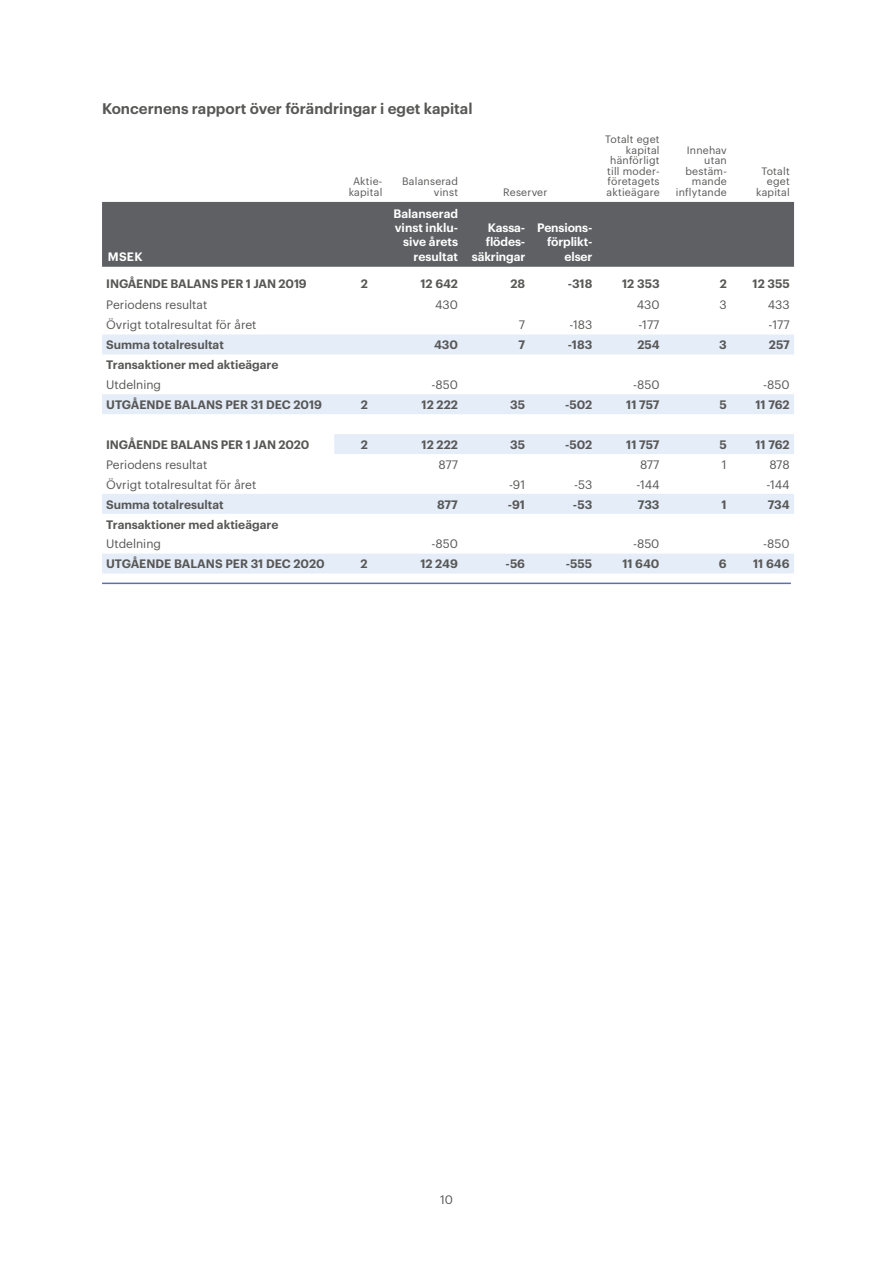
<style>
.page{position:relative;width:893px;height:1263px;background:#fff}
.page>*{position:absolute;margin:0;border:0;box-sizing:border-box;transform-origin:0 0}
.t1{font:600 15px "Graphik";color:#575756}
.t2{font:600 12px "Graphik";color:#575756}
.t3{font:12px "Graphik";color:#575756}
.t4{font:600 12px/14.4px "Graphik";letter-spacing:-.01em;color:#fff;text-align:right}
.t5{font:10.5px/10.5px "Graphik";letter-spacing:.02em;color:#575756;text-align:right}
</style>
<div class="page">
<div style="left:102px;top:202px;width:692px;height:65px;background:#5f6064"></div>
<svg style="left:102px;top:334px;width:692px;height:239px"></svg>
<hr style="left:102px;top:583px;width:689px;height:1px;background:#5e6fb3">
<p class="t1" style="left:102px;top:97px;width:372px">Koncernens rapport över förändringar i eget kapital</p>
<p class="t4" style="left:108px;top:248px;width:36px">MSEK</p>
<p class="t5" style="left:349px;top:176px;width:35px;text-align:center">Aktie&shy;kapital</p>
<p class="t5" style="left:402px;top:176px;width:57px">Balanserad vinst</p>
<p class="t5" style="left:503px;top:186px;width:46px">Reserver</p>
<p class="t4" style="left:394px;top:205px;width:66px">Balanserad vinst inklu&shy;sive årets resultat</p>
<p class="t4" style="left:472px;top:219px;width:55px">Kassa&shy;flödes&shy;säkringar</p>
<p class="t4" style="left:537px;top:219px;width:57px">Pensions&shy;förplikt&shy;elser</p>
<p class="t5" style="left:605px;top:134px;width:56px">Totalt eget kapital hänförligt till moder&shy;företagets aktieägare</p>
<p class="t5" style="left:676px;top:144px;width:52px">Innehav utan bestäm&shy;mande inflytande</p>
<p class="t5" style="left:756px;top:165px;width:35px">Totalt eget kapital</p>
<p class="t2" style="left:106px;top:275px;width:202px">INGÅENDE BALANS PER 1 JAN 2019</p>
<p class="t2" style="left:361px;top:275px;width:9px">2</p>
<p class="t2" style="left:420px;top:275px;width:39px">12 642</p>
<p class="t2" style="left:511px;top:275px;width:16px">28</p>
<p class="t2" style="left:568px;top:275px;width:26px">-318</p>
<p class="t2" style="left:622px;top:275px;width:39px">12 353</p>
<p class="t2" style="left:720px;top:275px;width:9px">2</p>
<p class="t2" style="left:752px;top:275px;width:39px">12 355</p>
<p class="t3" style="left:106px;top:296px;width:103px">Periodens resultat</p>
<p class="t3" style="left:435px;top:296px;width:24px">430</p>
<p class="t3" style="left:637px;top:296px;width:24px">430</p>
<p class="t3" style="left:720px;top:296px;width:9px">3</p>
<p class="t3" style="left:768px;top:296px;width:23px">433</p>
<p class="t3" style="left:106px;top:316px;width:152px">Övrigt totalresultat för året</p>
<p class="t3" style="left:519px;top:316px;width:8px">7</p>
<p class="t3" style="left:569px;top:316px;width:25px">-183</p>
<p class="t3" style="left:638px;top:316px;width:23px">-177</p>
<p class="t3" style="left:769px;top:316px;width:23px">-177</p>
<p class="t2" style="left:106px;top:336px;width:119px">Summa totalresultat</p>
<p class="t2" style="left:434px;top:336px;width:26px">430</p>
<p class="t2" style="left:518px;top:336px;width:8px">7</p>
<p class="t2" style="left:568px;top:336px;width:26px">-183</p>
<p class="t2" style="left:637px;top:336px;width:24px">254</p>
<p class="t2" style="left:719px;top:336px;width:9px">3</p>
<p class="t2" style="left:769px;top:336px;width:22px">257</p>
<p class="t2" style="left:106px;top:356px;width:174px">Transaktioner med aktieägare</p>
<p class="t3" style="left:106px;top:376px;width:56px">Utdelning</p>
<p class="t3" style="left:432px;top:376px;width:28px">-850</p>
<p class="t3" style="left:633px;top:376px;width:28px">-850</p>
<p class="t3" style="left:763px;top:376px;width:28px">-850</p>
<p class="t2" style="left:106px;top:395px;width:217px">UTGÅENDE BALANS PER 31 DEC 2019</p>
<p class="t2" style="left:361px;top:395px;width:9px">2</p>
<p class="t2" style="left:422px;top:395px;width:38px">12 222</p>
<p class="t2" style="left:510px;top:395px;width:16px">35</p>
<p class="t2" style="left:565px;top:395px;width:29px">-502</p>
<p class="t2" style="left:626px;top:395px;width:35px">11 757</p>
<p class="t2" style="left:719px;top:395px;width:9px">5</p>
<p class="t2" style="left:755px;top:395px;width:36px">11 762</p>
<p class="t2" style="left:106px;top:435px;width:205px">INGÅENDE BALANS PER 1 JAN 2020</p>
<p class="t2" style="left:361px;top:435px;width:9px">2</p>
<p class="t2" style="left:422px;top:435px;width:38px">12 222</p>
<p class="t2" style="left:510px;top:435px;width:16px">35</p>
<p class="t2" style="left:565px;top:435px;width:29px">-502</p>
<p class="t2" style="left:626px;top:435px;width:35px">11 757</p>
<p class="t2" style="left:719px;top:435px;width:9px">5</p>
<p class="t2" style="left:755px;top:435px;width:36px">11 762</p>
<p class="t3" style="left:106px;top:455px;width:103px">Periodens resultat</p>
<p class="t3" style="left:438px;top:455px;width:21px">877</p>
<p class="t3" style="left:640px;top:455px;width:21px">877</p>
<p class="t3" style="left:722px;top:455px;width:6px">1</p>
<p class="t3" style="left:769px;top:455px;width:22px">878</p>
<p class="t3" style="left:106px;top:475px;width:152px">Övrigt totalresultat för året</p>
<p class="t3" style="left:509px;top:475px;width:18px">-91</p>
<p class="t3" style="left:574px;top:475px;width:20px">-53</p>
<p class="t3" style="left:636px;top:475px;width:25px">-144</p>
<p class="t3" style="left:766px;top:475px;width:25px">-144</p>
<p class="t2" style="left:106px;top:495px;width:119px">Summa totalresultat</p>
<p class="t2" style="left:437px;top:495px;width:22px">877</p>
<p class="t2" style="left:508px;top:495px;width:19px">-91</p>
<p class="t2" style="left:573px;top:495px;width:21px">-53</p>
<p class="t2" style="left:638px;top:495px;width:23px">733</p>
<p class="t2" style="left:721px;top:495px;width:7px">1</p>
<p class="t2" style="left:768px;top:495px;width:23px">734</p>
<p class="t2" style="left:106px;top:515px;width:174px">Transaktioner med aktieägare</p>
<p class="t3" style="left:106px;top:535px;width:56px">Utdelning</p>
<p class="t3" style="left:431px;top:535px;width:28px">-850</p>
<p class="t3" style="left:633px;top:535px;width:28px">-850</p>
<p class="t3" style="left:763px;top:535px;width:28px">-850</p>
<p class="t2" style="left:106px;top:555px;width:220px">UTGÅENDE BALANS PER 31 DEC 2020</p>
<p class="t2" style="left:361px;top:555px;width:9px">2</p>
<p class="t2" style="left:420px;top:555px;width:39px">12 249</p>
<p class="t2" style="left:506px;top:555px;width:21px">-56</p>
<p class="t2" style="left:566px;top:555px;width:28px">-555</p>
<p class="t2" style="left:622px;top:555px;width:39px">11 640</p>
<p class="t2" style="left:719px;top:555px;width:9px">6</p>
<p class="t2" style="left:753px;top:555px;width:38px">11 646</p>
<p class="t3" style="left:440px;top:1190px;width:14px">10</p>
</div>
